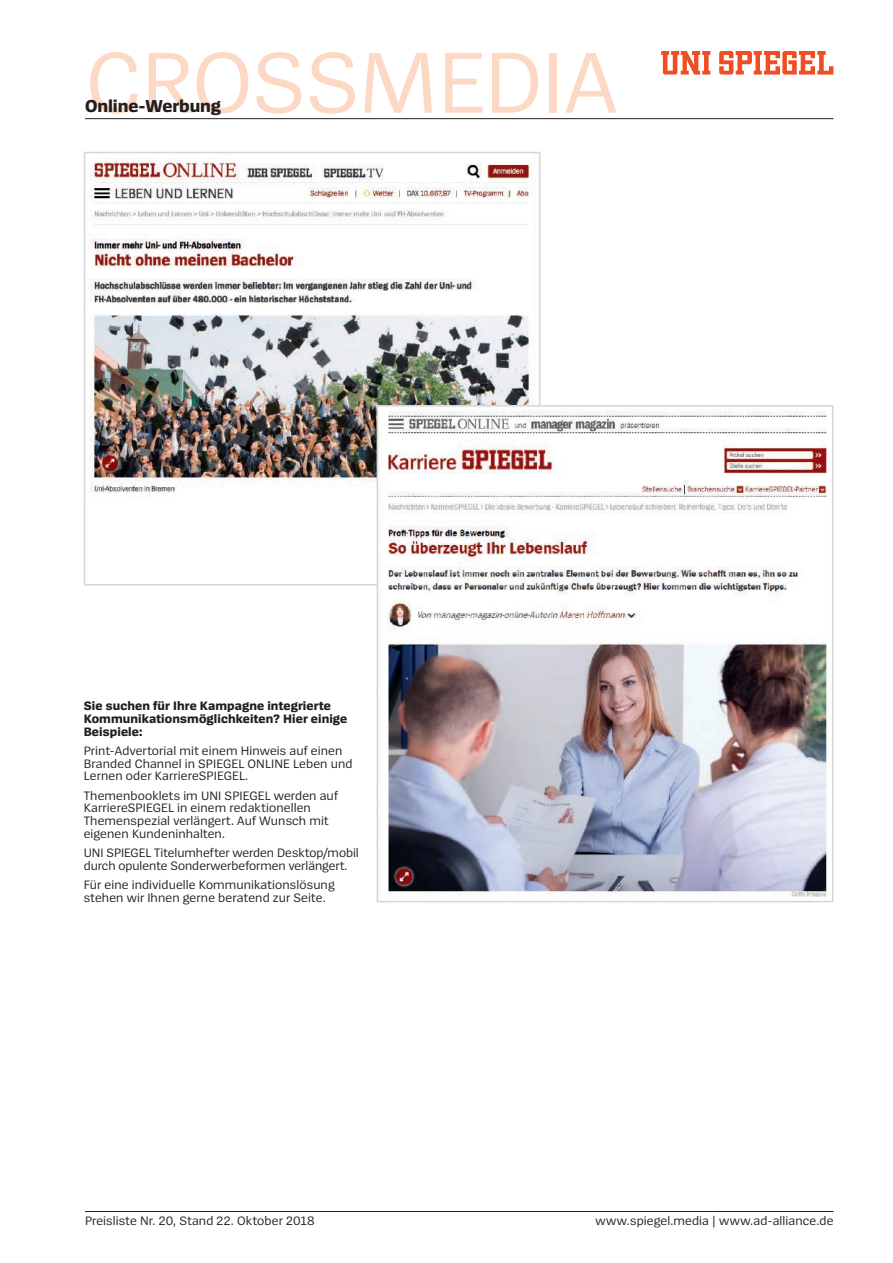
<style>
.page{position:relative;width:893px;height:1263px;background:#fff}
.page>*{position:absolute;margin:0;border:0;box-sizing:border-box;transform-origin:0 0}
.t1{font:90px "Spiegel Sans 4";letter-spacing:-.005em;color:#fdd8c4}
.t2{font:800 18px "Spiegel Sans 4";letter-spacing:-.005em;color:#231f20}
.t3{font:12.75px/12.8px "Spiegel Sans 4";letter-spacing:.01em;color:#231f20}
.t4{font:800 12.75px/12.8px "Spiegel Sans 4";letter-spacing:.01em;color:#231f20}
</style>
<div class="page">
<hr style="left:85px;top:1211px;width:748px;height:1px;background:#231f20">
<svg style="left:719px;top:51px;width:114px;height:24px"></svg>
<svg style="left:661px;top:51px;width:49px;height:24px"></svg>
<hr style="left:85px;top:118px;width:748px;height:1px;background:#231f20">
<img style="left:90px;top:158px;width:444px;height:344px">
<div style="left:84px;top:152px;width:457px;height:433px;border:2px solid #d5d6d8"></div>
<img style="left:380px;top:408px;width:448px;height:489px">
<div style="left:377px;top:405px;width:456px;height:497px;border:2px solid #d5d6d8"></div>
<h1 class="t1" style="left:86px;top:25px;width:533px">CROSSMEDIA</h1>
<h2 class="t2" style="left:85px;top:94px;width:137px">Online-Werbung</h2>
<p class="t4" style="left:84px;top:699px;width:265px">Sie suchen für Ihre Kampagne integrierte<br>Kommunikationsmöglichkeiten? Hier einige<br>Beispiele:</p>
<p class="t3" style="left:84px;top:743px;width:270px">Print-Advertorial mit einem Hinweis auf einen<br>Branded Channel in SPIEGEL ONLINE Leben und<br>Lernen oder KarriereSPIEGEL.</p>
<p class="t3" style="left:84px;top:788px;width:256px">Themenbooklets im UNI SPIEGEL werden auf KarriereSPIEGEL in einem redaktionellen Themenspezial verlängert. Auf Wunsch mit eigenen Kundeninhalten.</p>
<p class="t3" style="left:84px;top:845px;width:277px">UNI SPIEGEL Titelumhefter werden Desktop/mobil durch opulente Sonderwerbeformen verlängert.</p>
<p class="t3" style="left:84px;top:877px;width:252px">Für eine individuelle Kommunikationslösung stehen wir Ihnen gerne beratend zur Seite.</p>
<p class="t3" style="left:85px;top:1213px;width:231px">Preisliste Nr. 20, Stand 22. Oktober 2018</p>
<p class="t3" style="left:596px;top:1213px;width:239px">www.spiegel.media | www.ad-alliance.de</p>
</div>
